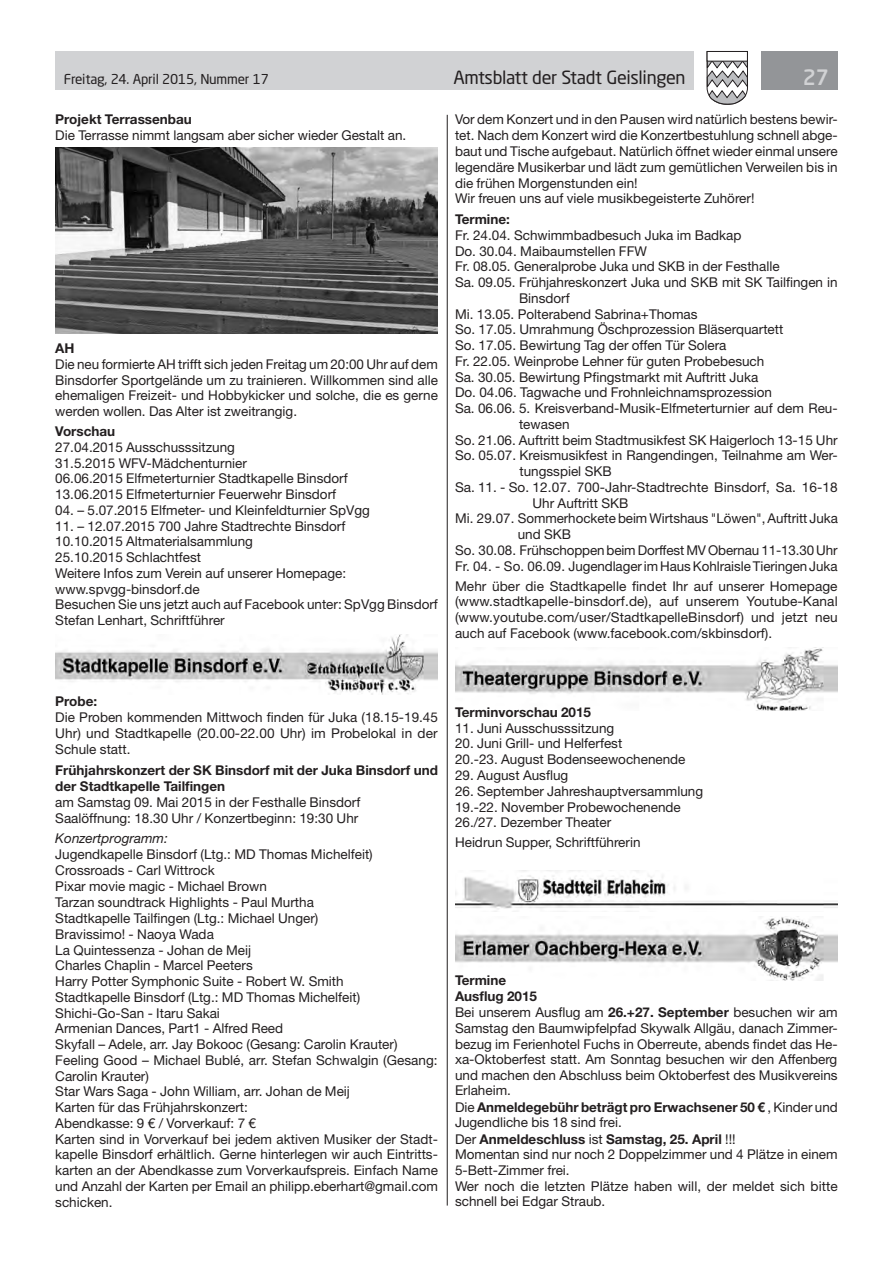
<style>
.page{position:relative;width:893px;height:1263px;background:#fff}
.page>*{position:absolute;margin:0;border:0;box-sizing:border-box;transform-origin:0 0}
.t1{font:500 21px "Neo Sans Std";color:#d1d2d4}
.t2{font:18px "Neo Sans Std";letter-spacing:-.02em;color:#231f20}
.t3{font:13.5px/15.8px "Helvetica Neue LT Std";color:#231f20}
.t4{font:700 13.5px/16.6px "Helvetica Neue LT Std";color:#231f20}
.t5{font:13.5px "Neo Sans Std";letter-spacing:-.015em;color:#231f20}
.t6{font:italic 13.5px "Helvetica Neue LT Std";color:#231f20}
.s1{font-weight:700}
</style>
<div class="page">
<div style="left:55px;top:51px;width:639px;height:38px;background:#d1d2d4"></div>
<div style="left:761px;top:51px;width:77px;height:38px;background:#939598"></div>
<svg style="left:706px;top:51px;width:42px;height:54px"></svg>
<div style="left:707px;top:51px;width:41px;height:10px;background:#fff;border:1px solid #231f20"></div>
<hr style="left:447px;top:115px;width:1px;height:1090px;background:#231f20">
<img style="left:55px;top:148px;width:383px;height:185px">
<img style="left:55px;top:635px;width:383px;height:59px">
<img style="left:455px;top:647px;width:383px;height:64px">
<img style="left:455px;top:870px;width:383px;height:39px">
<img style="left:455px;top:916px;width:383px;height:64px">
<p class="t5" style="left:64px;top:71px;width:207px">Freitag, 24. April 2015, Nummer 17</p>
<h2 class="t2" style="left:453px;top:66px;width:234px">Amtsblatt der Stadt Geislingen</h2>
<h1 class="t1" style="left:803px;top:64px;width:28px">27</h1>
<p class="t4" style="left:55px;top:111px;width:138px">Projekt Terrassenbau</p>
<p class="t3" style="left:55px;top:127px;width:353px">Die Terrasse nimmt langsam aber sicher wieder Gestalt an.</p>
<p class="t3" style="left:455px;top:112px;width:384px">Vor dem Konzert und in den Pausen wird natürlich bestens bewir&shy;tet. Nach dem Konzert wird die Konzertbestuhlung schnell abge&shy;baut und Tische aufgebaut. Natürlich öffnet wieder einmal unsere legendäre Musikerbar und lädt zum gemütlichen Verweilen bis in die frühen Morgenstunden ein!<br>Wir freuen uns auf viele musikbegeisterte Zuhörer!</p>
<p class="t4" style="left:455px;top:211px;width:56px">Termine:</p>
<p class="t3" style="left:455px;top:227px;width:288px">Fr. 24.04. Schwimmbadbesuch Juka im Badkap</p>
<p class="t3" style="left:455px;top:243px;width:193px">Do. 30.04. Maibaumstellen FFW</p>
<p class="t3" style="left:455px;top:258px;width:326px">Fr. 08.05. Generalprobe Juka und SKB in der Festhalle</p>
<p class="t3" style="left:455px;top:274px;width:384px">Sa. 09.05. Frühjahreskonzert Juka und SKB mit SK Tailfingen in</p>
<p class="t3" style="left:519px;top:290px;width:52px">Binsdorf</p>
<p class="t3" style="left:455px;top:306px;width:244px">Mi. 13.05. Polterabend Sabrina+Thomas</p>
<p class="t3" style="left:455px;top:321px;width:330px">So. 17.05. Umrahmung Öschprozession Bläserquartett</p>
<p class="t3" style="left:455px;top:337px;width:273px">So. 17.05. Bewirtung Tag der offen Tür Solera</p>
<p class="t3" style="left:455px;top:353px;width:311px">Fr. 22.05. Weinprobe Lehner für guten Probebesuch</p>
<p class="t3" style="left:455px;top:369px;width:305px">Sa. 30.05. Bewirtung Pfingstmarkt mit Auftritt Juka</p>
<p class="t3" style="left:455px;top:384px;width:319px">Do. 04.06. Tagwache und Frohnleichnamsprozession</p>
<p class="t3" style="left:455px;top:400px;width:384px">Sa. 06.06. 5. Kreisverband-Musik-Elfmeterturnier auf dem Reu-</p>
<p class="t3" style="left:519px;top:416px;width:52px">tewasen</p>
<p class="t3" style="left:455px;top:432px;width:384px">So. 21.06. Auftritt beim Stadtmusikfest SK Haigerloch 13-15 Uhr</p>
<p class="t3" style="left:455px;top:447px;width:384px">So. 05.07. Kreismusikfest in Rangendingen, Teilnahme am Wer-</p>
<p class="t3" style="left:519px;top:463px;width:94px">tungsspiel SKB</p>
<p class="t3" style="left:455px;top:479px;width:384px">Sa. 11. - So. 12.07. 700-Jahr-Stadtrechte Binsdorf, Sa. 16-18</p>
<p class="t3" style="left:532px;top:495px;width:97px">Uhr Auftritt SKB</p>
<p class="t3" style="left:455px;top:510px;width:384px">Mi. 29.07. Sommerhockete beim Wirtshaus "Löwen", Auftritt Juka</p>
<p class="t3" style="left:518px;top:526px;width:55px">und SKB</p>
<p class="t3" style="left:455px;top:542px;width:384px">So. 30.08. Frühschoppen beim Dorffest MV Obernau 11-13.30 Uhr</p>
<p class="t3" style="left:455px;top:558px;width:384px">Fr. 04. - So. 06.09. Jugendlager im Haus Kohlraisle Tieringen Juka</p>
<p class="t3" style="left:455px;top:578px;width:384px;text-align:justify">Mehr über die Stadtkapelle findet Ihr auf unserer Homepage (www.stadtkapelle-binsdorf.de), auf unserem Youtube-Kanal (www.youtube.com/user/StadtkapelleBinsdorf) und jetzt neu auch auf Facebook (www.facebook.com/skbinsdorf).</p>
<p class="t4" style="left:55px;top:340px;width:21px">AH</p>
<p class="t3" style="left:55px;top:356px;width:384px;text-align:justify">Die neu formierte AH trifft sich jeden Freitag um 20:00 Uhr auf dem Binsdorfer Sportgelände um zu trainieren. Willkommen sind alle ehemaligen Freizeit- und Hobbykicker und solche, die es gerne werden wollen. Das Alter ist zweitrangig.</p>
<p class="t4" style="left:55px;top:423px;width:62px">Vorschau</p>
<p class="t3" style="left:55px;top:439px;width:294px">27.04.2015 Ausschusssitzung<br>31.5.2015 WFV-Mädchenturnier<br>06.06.2015 Elfmeterturnier Stadtkapelle Binsdorf 13.06.2015 Elfmeterturnier Feuerwehr Binsdorf</p>
<p class="t3" style="left:55px;top:502px;width:316px">04. – 5.07.2015 Elfmeter- und Kleinfeldturnier SpVgg</p>
<p class="t3" style="left:55px;top:518px;width:384px">11. – 12.07.2015 700 Jahre Stadtrechte Binsdorf<br>10.10.2015 Altmaterialsammlung<br>25.10.2015 Schlachtfest<br>Weitere Infos zum Verein auf unserer Homepage: www.spvgg-binsdorf.de<br>Besuchen Sie uns jetzt auch auf Facebook unter: SpVgg Binsdorf Stefan Lenhart, Schriftführer</p>
<p class="t4" style="left:55px;top:693px;width:44px">Probe:</p>
<p class="t3" style="left:55px;top:709px;width:384px;text-align:justify">Die Proben kommenden Mittwoch finden für Juka (18.15-19.45<br>Uhr) und Stadtkapelle (20.00-22.00 Uhr) im Probelokal in der Schule statt.</p>
<p class="t4" style="left:55px;top:761px;width:384px">Frühjahrskonzert der SK Binsdorf mit der Juka Binsdorf und der Stadtkapelle Tailfingen</p>
<p class="t3" style="left:55px;top:794px;width:307px">am Samstag 09. Mai 2015 in der Festhalle Binsdorf<br>Saalöffnung: 18.30 Uhr / Konzertbeginn: 19:30 Uhr</p>
<p class="t6" style="left:55px;top:830px;width:114px">Konzertprogramm:</p>
<p class="t3" style="left:55px;top:846px;width:384px">Jugendkapelle Binsdorf (Ltg.: MD Thomas Michelfeit)<br>Crossroads - Carl Wittrock<br>Pixar movie magic - Michael Brown<br>Tarzan soundtrack Highlights - Paul Murtha<br>Stadtkapelle Tailfingen (Ltg.: Michael Unger)<br>Bravissimo! - Naoya Wada<br>La Quintessenza - Johan de Meij<br>Charles Chaplin - Marcel Peeters<br>Harry Potter Symphonic Suite - Robert W. Smith<br>Stadtkapelle Binsdorf (Ltg.: MD Thomas Michelfeit)<br>Shichi-Go-San - Itaru Sakai<br>Armenian Dances, Part1 - Alfred Reed<br>Skyfall – Adele, arr. Jay Bokooc (Gesang: Carolin Krauter)<br>Feeling Good – Michael Bublé, arr. Stefan Schwalgin (Gesang:<br>Carolin Krauter)<br>Star Wars Saga - John William, arr. Johan de Meij<br>Karten für das Frühjahrskonzert:<br>Abendkasse: 9 € / Vorverkauf: 7 €<br>Karten sind in Vorverkauf bei jedem aktiven Musiker der Stadt&shy;kapelle Binsdorf erhältlich. Gerne hinterlegen wir auch Eintritts&shy;karten an der Abendkasse zum Vorverkaufspreis. Einfach Name und Anzahl der Karten per Email an philipp.eberhart@gmail.com schicken.</p>
<p class="t4" style="left:455px;top:703px;width:138px">Terminvorschau 2015</p>
<p class="t3" style="left:455px;top:720px;width:161px">11. Juni Ausschusssitzung</p>
<p class="t3" style="left:455px;top:736px;width:232px">20. Juni Grill- und Helferfest<br>20.-23. August Bodenseewochenende</p>
<p class="t3" style="left:455px;top:767px;width:115px">29. August Ausflug</p>
<p class="t3" style="left:455px;top:783px;width:250px">26. September Jahreshauptversammlung<br>19.-22. November Probewochenende<br>26./27. Dezember Theater</p>
<p class="t3" style="left:455px;top:834px;width:187px">Heidrun Supper, Schriftführerin</p>
<p class="t3" style="left:455px;top:972px;width:384px"><span class="s1">Termine<br>Ausflug 2015<br></span>Bei unserem Ausflug am <span class="s1">26.+27. September</span> besuchen wir am Samstag den Baumwipfelpfad Skywalk Allgäu, danach Zimmer&shy;bezug im Ferienhotel Fuchs in Oberreute, abends findet das He&shy;xa-Oktoberfest statt. Am Sonntag besuchen wir den Affenberg und machen den Abschluss beim Oktoberfest des Musikvereins Erlaheim.<br>Die <span class="s1">Anmeldegebühr beträgt pro Erwachsener 50 €</span> , Kinder und Jugendliche bis 18 sind frei.<br>Der <span class="s1">Anmeldeschluss</span> ist <span class="s1">Samstag, 25. April</span> !!!<br>Momentan sind nur noch 2 Doppelzimmer und 4 Plätze in einem 5-Bett-Zimmer frei.<br>Wer noch die letzten Plätze haben will, der meldet sich bitte schnell bei Edgar Straub.</p>
</div>
